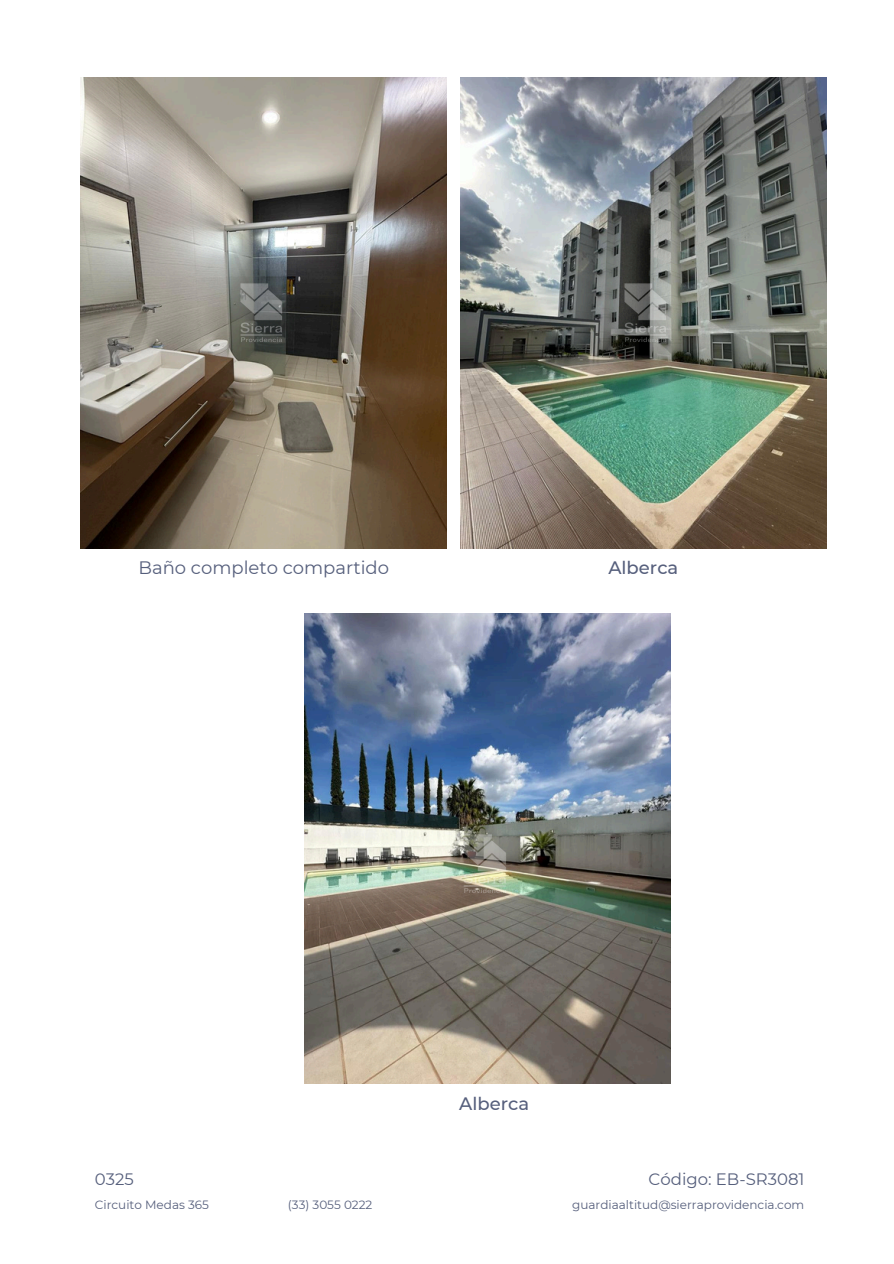
<style>
.page{position:relative;width:894px;height:1264px;background:#fff}
.page>*{position:absolute;margin:0;border:0;box-sizing:border-box;transform-origin:0 0}
.t1{font:18px "Montserrat";color:#565f7c}
.t2{font:500 18px "Montserrat";color:#565f7c}
.t3{font:16.5px "Montserrat";color:#565f7c}
.t4{font:12px "Montserrat";color:#565f7c}
</style>
<div class="page">
<img style="left:81px;top:78px;width:365px;height:470px">
<img style="left:460px;top:78px;width:366px;height:470px">
<img style="left:304px;top:613px;width:366px;height:470px">
<img style="left:456px;top:827px;width:54px;height:72px">
<img style="left:232px;top:277px;width:54px;height:72px">
<img style="left:616px;top:277px;width:54px;height:72px">
<p class="t1" style="left:138px;top:556px;width:252px">Baño completo compartido</p>
<p class="t2" style="left:608px;top:556px;width:71px">Alberca</p>
<h2 class="t2" style="left:459px;top:1092px;width:71px">Alberca</h2>
<p class="t3" style="left:95px;top:1169px;width:40px">0325</p>
<p class="t3" style="left:648px;top:1169px;width:157px">Código: EB-SR3081</p>
<h1 class="t4" style="left:95px;top:1197px;width:116px">Circuito Medas 365</h1>
<p class="t4" style="left:288px;top:1197px;width:86px">(33) 3055 0222</p>
<p class="t4" style="left:572px;top:1197px;width:233px">guardiaaltitud@sierraprovidencia.com</p>
</div>
